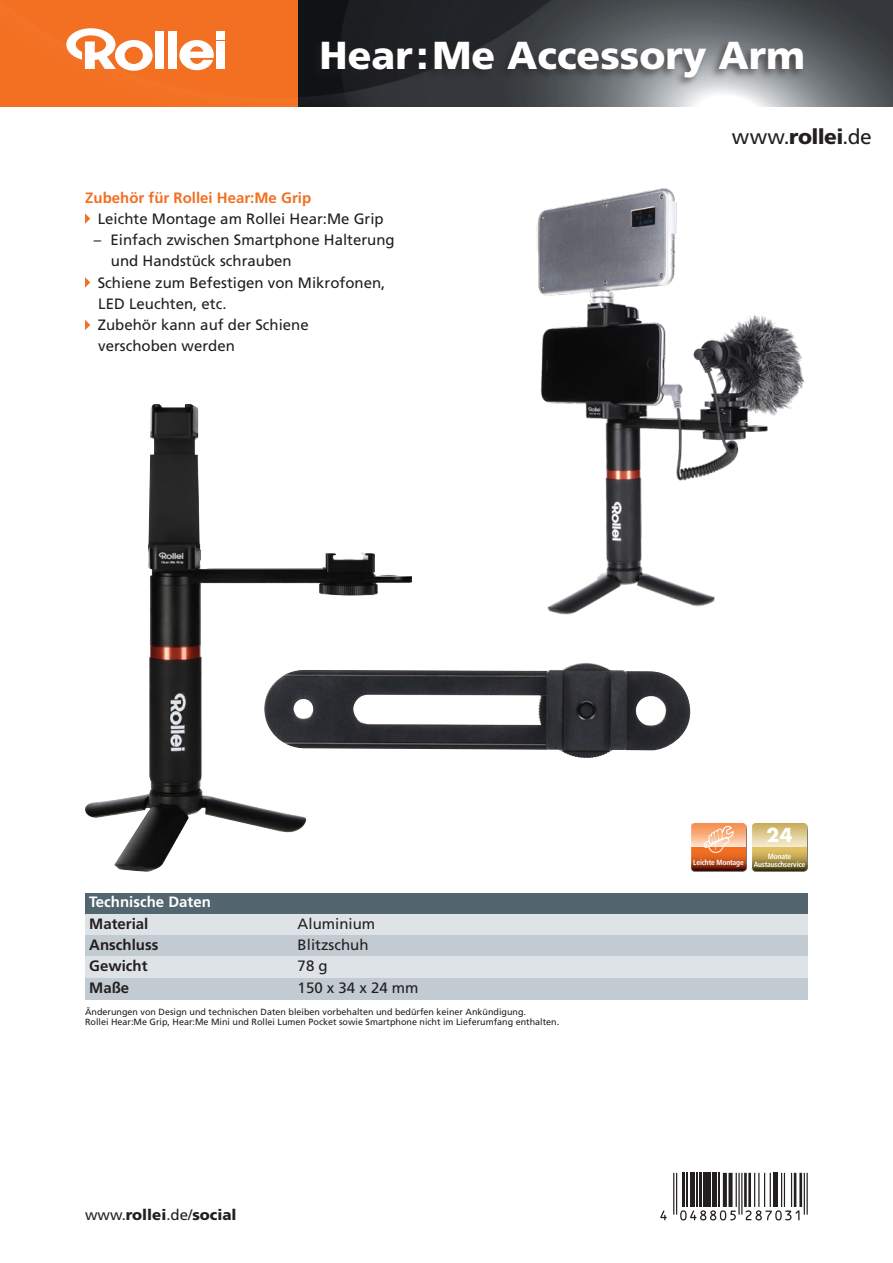
<style>
.page{position:relative;width:893px;height:1263px;background:#fff}
.page>*{position:absolute;margin:0;border:0;box-sizing:border-box;transform-origin:0 0}
.t1{font:900 39px "Frutiger LT";color:#fff}
.t2{font:21px "Frutiger LT";color:#231f20}
.t3{font:700 18.75px "Futura";color:#fff}
.t4{font:15px/21.3px "Frutiger LT";color:#231f20}
.t5{font:700 15px "Frutiger LT";color:#231f20}
._020_bold{font:700 15px "Frutiger LT";color:#f36e21}
.t6{font:900 15px "Frutiger LT";color:#231f20}
._020_bold-2{font:700 15px "Frutiger LT";color:#fff}
.t7{font:9px "Frutiger LT";color:#231f20}
.t8{font:700 condensed 7.5px "Frutiger LT";letter-spacing:-.02em;color:#fff}
.s1{font-weight:900}
.s2{font-weight:400}
</style>
<div class="page">
<img style="left:298px;top:0;width:595px;height:106px">
<div style="left:0;top:0;width:298px;height:106px;background:#f36f21"></div>
<svg style="left:179px;top:40px;width:35px;height:30px"></svg>
<div style="left:155px;top:32px;width:9px;height:37px;background:#fff"></div>
<div style="left:168px;top:32px;width:8px;height:37px;background:#fff"></div>
<div style="left:216px;top:32px;width:9px;height:8px;background:#fff"></div>
<div style="left:216px;top:41px;width:9px;height:28px;background:#fff"></div>
<svg style="left:66px;top:28px;width:87px;height:43px"></svg>
<hr style="left:676px;top:1173px;width:1px;height:41px;background:#231f20">
<hr style="left:673px;top:1173px;width:1px;height:41px;background:#231f20">
<hr style="left:682px;top:1173px;width:2px;height:34px;background:#231f20">
<hr style="left:686px;top:1173px;width:1px;height:34px;background:#231f20">
<hr style="left:690px;top:1173px;width:4px;height:34px;background:#231f20">
<hr style="left:696px;top:1173px;width:1px;height:34px;background:#231f20">
<hr style="left:699px;top:1173px;width:2px;height:34px;background:#231f20">
<hr style="left:703px;top:1173px;width:4px;height:34px;background:#231f20">
<hr style="left:709px;top:1173px;width:2px;height:34px;background:#231f20">
<hr style="left:713px;top:1173px;width:4px;height:34px;background:#231f20">
<hr style="left:719px;top:1173px;width:1px;height:34px;background:#231f20">
<div style="left:728px;top:1173px;width:5px;height:34px;background:#231f20"></div>
<svg style="left:723px;top:1173px;width:4px;height:34px"></svg>
<hr style="left:741px;top:1173px;width:1px;height:41px;background:#231f20">
<hr style="left:738px;top:1173px;width:2px;height:41px;background:#231f20">
<hr style="left:736px;top:1173px;width:1px;height:34px;background:#231f20">
<hr style="left:748px;top:1173px;width:3px;height:34px;background:#231f20">
<hr style="left:744px;top:1173px;width:3px;height:34px;background:#231f20">
<hr style="left:770px;top:1173px;width:1px;height:34px;background:#231f20">
<hr style="left:764px;top:1173px;width:1px;height:34px;background:#231f20">
<hr style="left:758px;top:1173px;width:1px;height:34px;background:#231f20">
<hr style="left:754px;top:1173px;width:1px;height:34px;background:#231f20">
<hr style="left:774px;top:1173px;width:4px;height:34px;background:#231f20">
<hr style="left:791px;top:1173px;width:1px;height:34px;background:#231f20">
<hr style="left:784px;top:1173px;width:1px;height:34px;background:#231f20">
<hr style="left:781px;top:1173px;width:1px;height:34px;background:#231f20">
<hr style="left:799px;top:1173px;width:3px;height:34px;background:#231f20">
<hr style="left:794px;top:1173px;width:2px;height:34px;background:#231f20">
<hr style="left:806px;top:1173px;width:2px;height:41px;background:#231f20">
<hr style="left:804px;top:1173px;width:1px;height:41px;background:#231f20">
<svg style="left:660px;top:1210px;width:7px;height:10px"></svg>
<svg style="left:680px;top:1210px;width:56px;height:10px"></svg>
<svg style="left:746px;top:1210px;width:53px;height:10px"></svg>
<div style="left:310px;top:39px;width:495px;height:50px;background:#231f20;opacity:.6"></div>
<img style="left:412px;top:662px;width:278px;height:96px">
<img style="left:85px;top:404px;width:327px;height:468px">
<img style="left:536px;top:188px;width:269px;height:427px">
<svg style="left:85px;top:213px;width:5px;height:11px"></svg>
<svg style="left:85px;top:277px;width:5px;height:11px"></svg>
<svg style="left:85px;top:320px;width:5px;height:10px"></svg>
<div style="left:85px;top:893px;width:723px;height:21px;background:#53656e"></div>
<div style="left:85px;top:914px;width:723px;height:21px;background:#dee3e7"></div>
<div style="left:85px;top:935px;width:723px;height:22px;background:#c2cbd1"></div>
<div style="left:85px;top:978px;width:723px;height:21px;background:#c2cbd1"></div>
<div style="left:85px;top:957px;width:723px;height:21px;background:#dee3e7"></div>
<div style="left:749px;top:822px;width:60px;height:51px;background:#231f20;opacity:.75"></div>
<svg style="left:752px;top:823px;width:55px;height:48px;background:#c1ad6d"></svg>
<div style="left:688px;top:822px;width:60px;height:51px;background:#231f20;opacity:.75"></div>
<svg style="left:691px;top:823px;width:55px;height:48px;background:#dc8759"></svg>
<h1 class="t1" style="left:320px;top:32px;width:487px">Hear:Me Accessory Arm</h1>
<p class="_020_bold" style="left:85px;top:189px;width:227px">Zubehör für Rollei Hear:Me Grip</p>
<p class="t4" style="left:98px;top:208px;width:287px">Leichte Montage am Rollei Hear:Me Grip</p>
<p class="t4" style="left:111px;top:229px;width:285px;text-indent:-17px">– Einfach zwischen Smartphone Halterung und Handstück schrauben</p>
<p class="t4" style="left:98px;top:272px;width:289px">Schiene zum Befestigen von Mikrofonen,<br>LED Leuchten, etc.</p>
<p class="t4" style="left:98px;top:314px;width:212px">Zubehör kann auf der Schiene verschoben werden</p>
<p class="t2" style="left:732px;top:125px;width:141px">www.<span class="s1">rollei</span>.de</p>
<p class="_020_bold-2" style="left:89px;top:893px;width:123px">Technische Daten</p>
<p class="t5" style="left:89px;top:915px;width:61px">Material</p>
<p class="t4" style="left:298px;top:913px;width:79px">Aluminium</p>
<p class="t5" style="left:89px;top:936px;width:71px">Anschluss</p>
<p class="t4" style="left:298px;top:934px;width:72px">Blitzschuh</p>
<p class="t5" style="left:89px;top:957px;width:60px">Gewicht</p>
<p class="t4" style="left:298px;top:955px;width:32px">78 g</p>
<p class="t5" style="left:89px;top:978px;width:42px">Maße</p>
<p class="t4" style="left:298px;top:977px;width:122px">150 x 34 x 24 mm</p>
<p class="t7" style="left:85px;top:1006px;width:443px">Änderungen von Design und technischen Daten bleiben vorbehalten und bedürfen keiner Ankündigung.</p>
<p class="t7" style="left:85px;top:1017px;width:476px">Rollei Hear:Me Grip, Hear:Me Mini und Rollei Lumen Pocket sowie Smartphone nicht im Lieferumfang enthalten.</p>
<p class="t6" style="left:85px;top:1206px;width:153px"><span class="s2">www.</span>rollei<span class="s2">.de/</span>social</p>
<p class="t3" style="left:767px;top:822px;width:27px">24</p>
<p class="t8" style="left:768px;top:852px;width:25px">Monate</p>
<p class="t8" style="left:693px;top:858px;width:52px">Leichte Montage</p>
<p class="t8" style="left:754px;top:859px;width:53px">Austauschservice</p>
</div>
